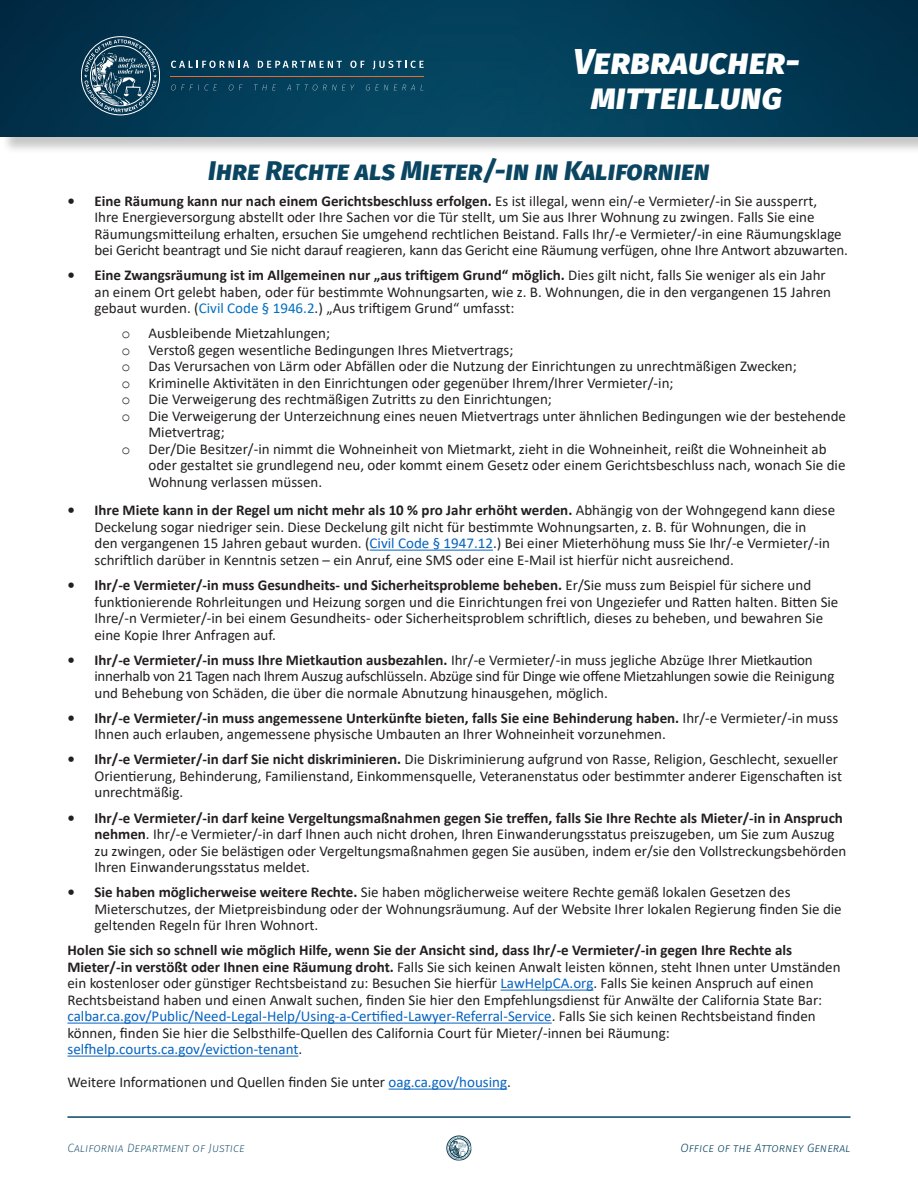
<style>
.page{position:relative;width:918px;height:1188px;background:#fff}
.page>*{position:absolute;margin:0;border:0;box-sizing:border-box;transform-origin:0 0}
.DOJ_Header{font:italic 800 36px "Fira Sans";color:#fff}
.DOJ_Subhead_1{font:italic 800 27px "Fira Sans";color:#0a4561}
.DOJ_Normal{font:15px/16.5px "Calibri";color:#231f20}
.DOJ_Header-2{font:italic 200 12px "Fira Sans";color:#0a4561}
.DOJ_Header-3{font:italic 300 12px "Fira Sans";color:#0a4561}
.s1{font-weight:700}
.s2{color:#0070c0}
.s3{font-family:"Courier New"}
.s4{color:#0563c1}
</style>
<div class="page">
<hr style="left:68px;top:1116px;width:782px;height:2px;background:#0a4561">
<svg style="left:447px;top:1136px;width:24px;height:24px"></svg>
<div style="left:1px;top:1px;width:917px;height:153px;background:#231f20;opacity:.25"></div>
<img style="left:0;top:0;width:918px;height:136px">
<svg style="left:171px;top:61px;width:78px;height:7px"></svg>
<svg style="left:258px;top:61px;width:84px;height:7px"></svg>
<svg style="left:350px;top:61px;width:15px;height:7px"></svg>
<svg style="left:373px;top:61px;width:51px;height:8px"></svg>
<hr style="left:171px;top:76px;width:253px;height:1px;background:#eb6c29">
<svg style="left:171px;top:85px;width:28px;height:5px"></svg>
<svg style="left:205px;top:85px;width:12px;height:5px"></svg>
<svg style="left:229px;top:85px;width:4px;height:5px"></svg>
<svg style="left:239px;top:85px;width:3px;height:5px"></svg>
<svg style="left:254px;top:85px;width:22px;height:5px"></svg>
<svg style="left:287px;top:85px;width:30px;height:5px"></svg>
<svg style="left:323px;top:85px;width:13px;height:5px"></svg>
<svg style="left:342px;top:85px;width:12px;height:5px"></svg>
<svg style="left:366px;top:85px;width:22px;height:5px"></svg>
<svg style="left:394px;top:85px;width:21px;height:5px"></svg>
<svg style="left:81px;top:36px;width:79px;height:79px;background:#385f73"></svg>
<hr style="left:370px;top:550px;width:123px;height:1px;background:#0563c1">
<hr style="left:501px;top:990px;width:92px;height:1px;background:#0563c1">
<hr style="left:68px;top:1023px;width:484px;height:1px;background:#0563c1">
<hr style="left:68px;top:1056px;width:230px;height:1px;background:#0563c1">
<hr style="left:389px;top:1089px;width:118px;height:1px;background:#0563c1">
<p class="DOJ_Header" style="left:574px;top:30px;width:228px">Verbraucher-</p>
<p class="DOJ_Header" style="left:591px;top:65px;width:193px">mitteillung</p>
<p class="DOJ_Subhead_1" style="left:208px;top:148px;width:503px">Ihre Rechte als Mieter/-in in Kalifornien</p>
<p class="DOJ_Normal" style="left:94px;top:192px;width:755px;text-indent:-27px"><span class="s1">• Eine Räumung kann nur nach einem Gerichtsbeschluss erfolgen.</span> Es ist illegal, wenn ein/-e Vermieter/-in Sie aussperrt,<br>Ihre Energieversorgung abstellt oder Ihre Sachen vor die Tür stellt, um Sie aus Ihrer Wohnung zu zwingen. Falls Sie eine Räumungsmitteilung erhalten, ersuchen Sie umgehend rechtlichen Beistand. Falls Ihr/-e Vermieter/-in eine Räumungsklage bei Gericht beantragt und Sie nicht darauf reagieren, kann das Gericht eine Räumung verfügen, ohne Ihre Antwort abzuwarten.</p>
<p class="DOJ_Normal" style="left:94px;top:267px;width:738px;text-indent:-27px"><span class="s1">• Eine Zwangsräumung ist im Allgemeinen nur „aus triftigem Grund“ möglich.</span> Dies gilt nicht, falls Sie weniger als ein Jahr an einem Ort gelebt haben, oder für bestimmte Wohnungsarten, wie z. B. Wohnungen, die in den vergangenen 15 Jahren gebaut wurden. (<span class="s2">Civil Code § 1946.2</span>.) „Aus triftigem Grund“ umfasst:</p>
<p class="DOJ_Normal" style="left:122px;top:325px;width:210px"><span class="s3">o</span> Ausbleibende Mietzahlungen;</p>
<p class="DOJ_Normal" style="left:122px;top:341px;width:393px"><span class="s3">o</span> Verstoß gegen wesentliche Bedingungen Ihres Mietvertrags;</p>
<p class="DOJ_Normal" style="left:122px;top:358px;width:677px"><span class="s3">o</span> Das Verursachen von Lärm oder Abfällen oder die Nutzung der Einrichtungen zu unrechtmäßigen Zwecken;</p>
<p class="DOJ_Normal" style="left:122px;top:374px;width:554px"><span class="s3">o</span> Kriminelle Aktivitäten in den Einrichtungen oder gegenüber Ihrem/Ihrer Vermieter/-in;</p>
<p class="DOJ_Normal" style="left:122px;top:391px;width:432px"><span class="s3">o</span> Die Verweigerung des rechtmäßigen Zutritts zu den Einrichtungen;</p>
<p class="DOJ_Normal" style="left:148px;top:407px;width:699px;text-indent:-27px"><span class="s3">o</span> Die Verweigerung der Unterzeichnung eines neuen Mietvertrags unter ähnlichen Bedingungen wie der bestehende<br>Mietvertrag;</p>
<p class="DOJ_Normal" style="left:148px;top:440px;width:698px;text-indent:-27px"><span class="s3">o</span> Der/Die Besitzer/-in nimmt die Wohneinheit von Mietmarkt, zieht in die Wohneinheit, reißt die Wohneinheit ab oder gestaltet sie grundlegend neu, oder kommt einem Gesetz oder einem Gerichtsbeschluss nach, wonach Sie die<br>Wohnung verlassen müssen.</p>
<p class="DOJ_Normal" style="left:94px;top:502px;width:742px;text-indent:-27px"><span class="s1">• Ihre Miete kann in der Regel um nicht mehr als 10 % pro Jahr erhöht werden.</span> Abhängig von der Wohngegend kann diese Deckelung sogar niedriger sein. Diese Deckelung gilt nicht für bestimmte Wohnungsarten, z. B. für Wohnungen, die in<br>den vergangenen 15 Jahren gebaut wurden. (<span class="s4">Civil Code § 1947.12</span>.) Bei einer Mieterhöhung muss Sie Ihr/-e Vermieter/-in schriftlich darüber in Kenntnis setzen – ein Anruf, eine SMS oder eine E-Mail ist hierfür nicht ausreichend.</p>
<p class="DOJ_Normal" style="left:94px;top:576px;width:745px;text-indent:-27px"><span class="s1">• Ihr/-e Vermieter/-in muss Gesundheits- und Sicherheitsprobleme beheben.</span> Er/Sie muss zum Beispiel für sichere und funktionierende Rohrleitungen und Heizung sorgen und die Einrichtungen frei von Ungeziefer und Ratten halten. Bitten Sie Ihre/-n Vermieter/-in bei einem Gesundheits- oder Sicherheitsproblem schriftlich, dieses zu beheben, und bewahren Sie eine Kopie Ihrer Anfragen auf.</p>
<p class="DOJ_Normal" style="left:94px;top:651px;width:742px;text-indent:-27px"><span class="s1">• Ihr/-e Vermieter/-in muss Ihre Mietkaution ausbezahlen.</span> Ihr/-e Vermieter/-in muss jegliche Abzüge Ihrer Mietkaution innerhalb von 21 Tagen nach Ihrem Auszug aufschlüsseln. Abzüge sind für Dinge wie offene Mietzahlungen sowie die Reinigung und Behebung von Schäden, die über die normale Abnutzung hinausgehen, möglich.</p>
<p class="DOJ_Normal" style="left:94px;top:709px;width:745px;text-indent:-27px"><span class="s1">• Ihr/-e Vermieter/-in muss angemessene Unterkünfte bieten, falls Sie eine Behinderung haben.</span> Ihr/-e Vermieter/-in muss<br>Ihnen auch erlauben, angemessene physische Umbauten an Ihrer Wohneinheit vorzunehmen.</p>
<p class="DOJ_Normal" style="left:94px;top:751px;width:749px;text-indent:-27px"><span class="s1">• Ihr/-e Vermieter/-in darf Sie nicht diskriminieren.</span> Die Diskriminierung aufgrund von Rasse, Religion, Geschlecht, sexueller<br>Orientierung, Behinderung, Familienstand, Einkommensquelle, Veteranenstatus oder bestimmter anderer Eigenschaften ist unrechtmäßig.</p>
<p class="DOJ_Normal" style="left:94px;top:809px;width:753px;text-indent:-27px"><span class="s1">• Ihr/-e Vermieter/-in darf keine Vergeltungsmaßnahmen gegen Sie treffen, falls Sie Ihre Rechte als Mieter/-in in Anspruch nehmen</span>. Ihr/-e Vermieter/-in darf Ihnen auch nicht drohen, Ihren Einwanderungsstatus preiszugeben, um Sie zum Auszug zu zwingen, oder Sie belästigen oder Vergeltungsmaßnahmen gegen Sie ausüben, indem er/sie den Vollstreckungsbehörden Ihren Einwanderungsstatus meldet.</p>
<p class="DOJ_Normal" style="left:94px;top:884px;width:749px;text-indent:-27px"><span class="s1">• Sie haben möglicherweise weitere Rechte.</span> Sie haben möglicherweise weitere Rechte gemäß lokalen Gesetzen des<br>Mieterschutzes, der Mietpreisbindung oder der Wohnungsräumung. Auf der Website Ihrer lokalen Regierung finden Sie die geltenden Regeln für Ihren Wohnort.</p>
<p class="DOJ_Normal" style="left:68px;top:942px;width:775px"><span class="s1">Holen Sie sich so schnell wie möglich Hilfe, wenn Sie der Ansicht sind, dass Ihr/-e Vermieter/-in gegen Ihre Rechte als Mieter/-in verstößt oder Ihnen eine Räumung droht.</span> Falls Sie sich keinen Anwalt leisten können, steht Ihnen unter Umständen ein kostenloser oder günstiger Rechtsbeistand zu: Besuchen Sie hierfür <span class="s4">LawHelpCA.org</span>. Falls Sie keinen Anspruch auf einen Rechtsbeistand haben und einen Anwalt suchen, finden Sie hier den Empfehlungsdienst für Anwälte der California State Bar: <span class="s4">calbar.ca.gov/Public/Need-Legal-Help/Using-a-Certified-Lawyer-Referral-Service</span>. Falls Sie sich keinen Rechtsbeistand finden können, finden Sie hier die Selbsthilfe-Quellen des California Court für Mieter/-innen bei Räumung: <span class="s4">selfhelp.courts.ca.gov/eviction-tenant</span>.</p>
<p class="DOJ_Normal" style="left:68px;top:1074px;width:445px">Weitere Informationen und Quellen finden Sie unter <span class="s4">oag.ca.gov/housing</span>.</p>
<p class="DOJ_Header-2" style="left:68px;top:1140px;width:179px">California Department of Justice</p>
<p class="DOJ_Header-3" style="left:680px;top:1140px;width:172px">Office of the Attorney General</p>
</div>
